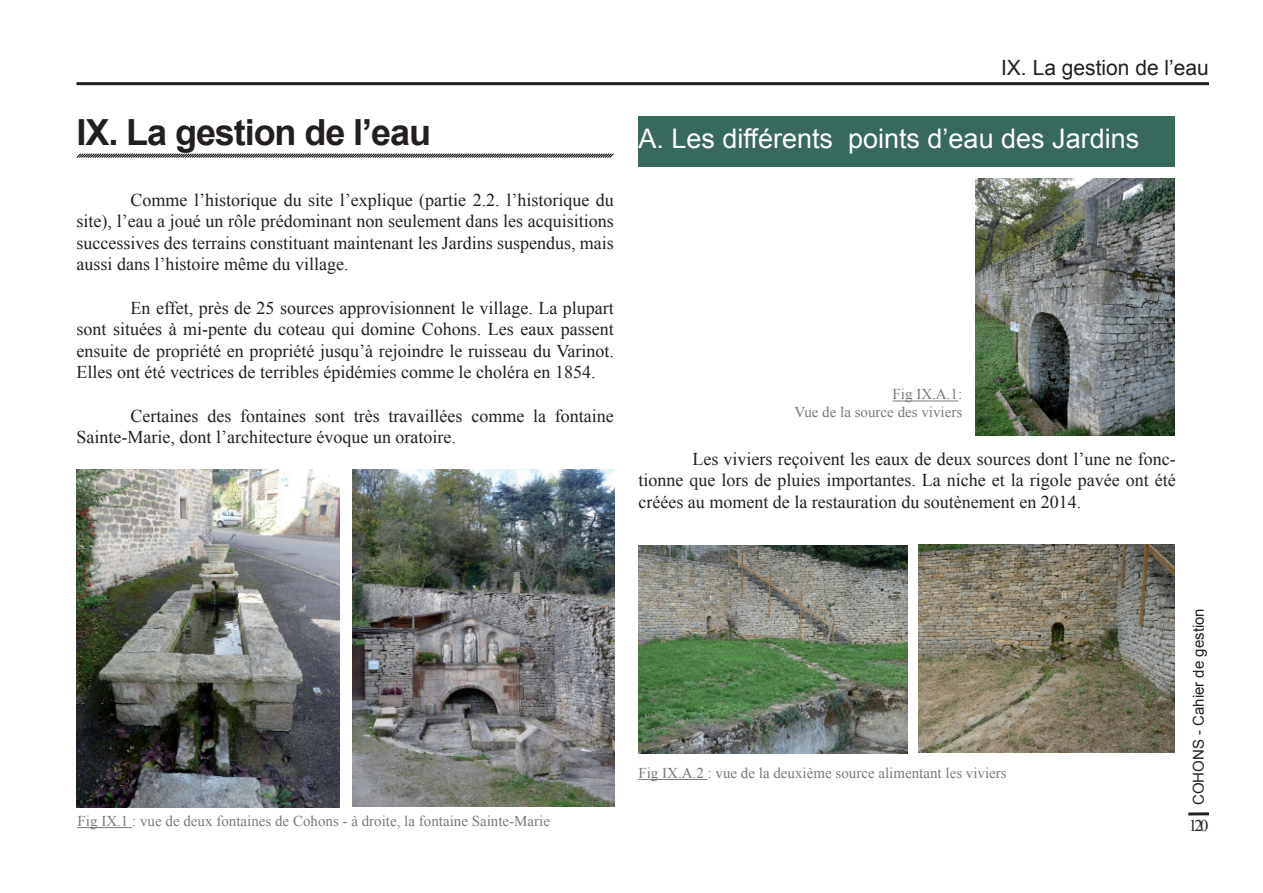
<style>
.page{position:relative;width:1263px;height:893px;background:#fff}
.page>*{position:absolute;margin:0;border:0;box-sizing:border-box;transform-origin:0 0}
.t1{font:700 36px "Arial";letter-spacing:-.03em;color:#231f20}
.t2{font:27px "Arial";color:#fff}
.t3{font:21px "Arial";color:#231f20}
.t4{font:18px/21.6px "Times New Roman";color:#231f20;text-align:justify}
.t5{font:16.5px "Times New Roman";color:#231f20}
.t6{font:15px/18px "Times New Roman";color:#787a80;text-align:right}
.t7{font:15px "Arial";color:#231f20}
</style>
<div class="page">
<svg style="left:76px;top:153px;width:538px;height:5px;background:#828282"></svg>
<div style="left:638px;top:116px;width:536px;height:50px;background:#38695d"></div>
<img style="left:975px;top:179px;width:199px;height:257px">
<hr style="left:893px;top:401px;width:65px;height:1px;background:#787a80">
<img style="left:352px;top:470px;width:263px;height:336px">
<img style="left:77px;top:470px;width:262px;height:337px">
<img style="left:919px;top:544px;width:255px;height:208px">
<img style="left:638px;top:545px;width:269px;height:208px">
<hr style="left:638px;top:779px;width:66px;height:1px;background:#787a80">
<hr style="left:78px;top:827px;width:50px;height:1px;background:#787a80">
<hr style="left:1188px;top:812px;width:21px;height:3px;background:#231f20">
<hr style="left:77px;top:82px;width:1132px;height:3px;background:#231f20">
<p class="t3" style="left:1001px;top:54px;width:209px">IX. La gestion de l’eau</p>
<h1 class="t1" style="left:77px;top:108px;width:356px">IX. La gestion de l’eau</h1>
<h2 class="t2" style="left:638px;top:120px;width:502px">A. Les différents points d’eau des Jardins</h2>
<p class="t4" style="left:77px;top:188px;width:539px;text-indent:54px">Comme l’historique du site l’explique (partie 2.2. l’historique du site), l’eau a joué un rôle prédominant non seulement dans les acquisitions successives des terrains constituant maintenant les Jardins suspendus, mais aussi dans l’histoire même du village.</p>
<p class="t4" style="left:77px;top:296px;width:539px;text-indent:54px">En effet, près de 25 sources approvisionnent le village. La plupart sont situées à mi-pente du coteau qui domine Cohons. Les eaux passent ensuite de propriété en propriété jusqu’à rejoindre le ruisseau du Varinot.<br>Elles ont été vectrices de terribles épidémies comme le choléra en 1854.</p>
<p class="t4" style="left:77px;top:404px;width:539px;text-indent:54px">Certaines des fontaines sont très travaillées comme la fontaine<br>Sainte-Marie, dont l’architecture évoque un oratoire.</p>
<p class="t6" style="left:794px;top:385px;width:169px">Fig IX.A.1:<br>Vue de la source des viviers</p>
<p class="t4" style="left:638px;top:448px;width:539px;text-indent:54px">Les viviers reçoivent les eaux de deux sources dont l’une ne fonc&shy;tionne que lors de pluies importantes. La niche et la rigole pavée ont été créées au moment de la restauration du soutènement en 2014.</p>
<p class="t6" style="left:638px;top:764px;width:370px">Fig IX.A.2 : vue de la deuxième source alimentant les viviers</p>
<p class="t7" style="left:1189px;top:805px;width:198px;rotate:-90deg">COHONS - Cahier de gestion</p>
<p class="t6" style="left:78px;top:812px;width:474px">Fig IX.1 : vue de deux fontaines de Cohons - à droite, la fontaine Sainte-Marie</p>
<p class="t5" style="left:1189px;top:814px;width:21px">120</p>
</div>
